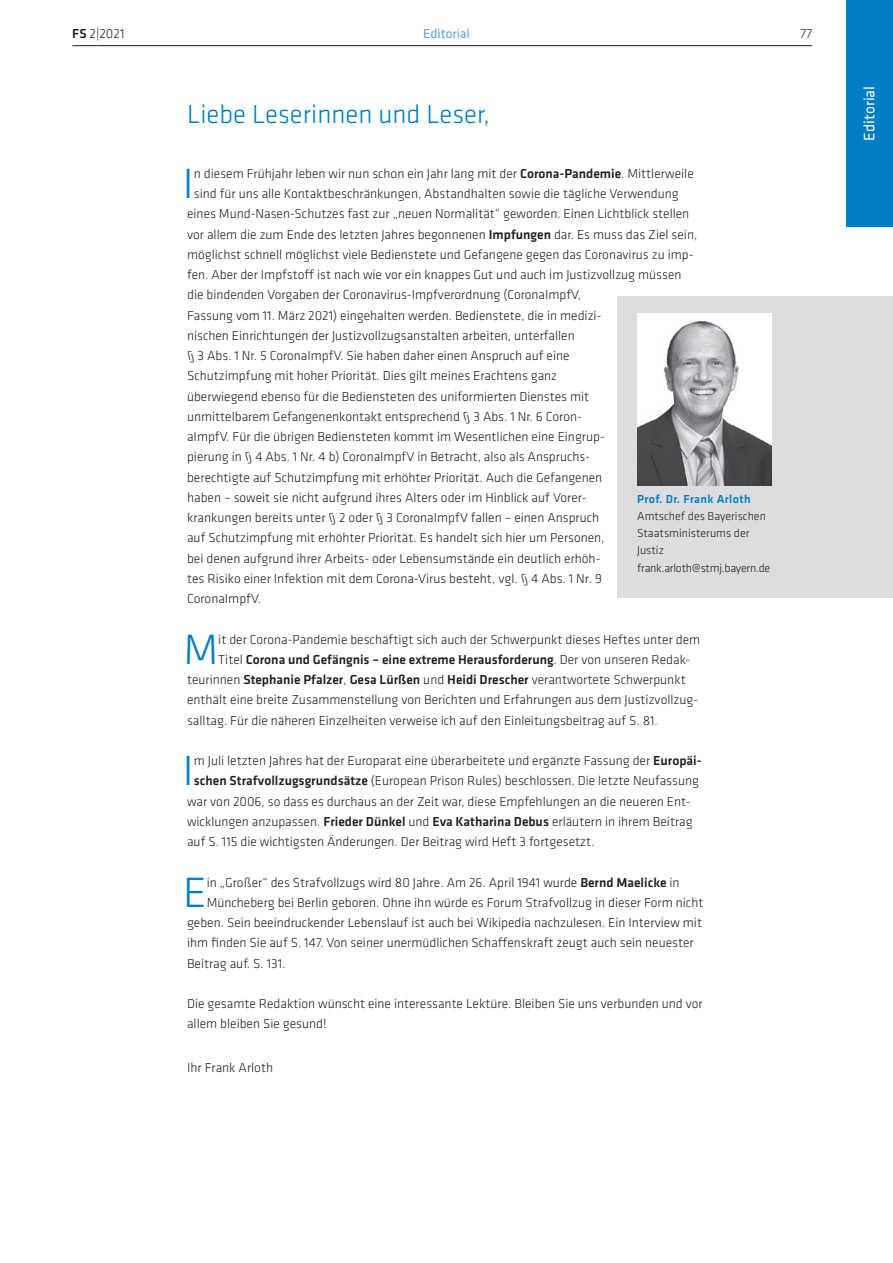
<style>
.page{position:relative;width:893px;height:1263px;background:#fff}
.page>*{position:absolute;margin:0;border:0;box-sizing:border-box;transform-origin:0 0}
.t1{font:300 43.95px "Klavika";color:#007ec5}
.t2{font:300 27px "Klavika";color:#007ec5}
.t3{font:15.75px "Klavika";color:#fff}
.t4{font:300 13.5px/20.2px "Klavika";color:#231f20}
.t5{font:500 13.5px "Klavika";color:#231f20}
.t6{font:13.5px "Klavika";color:#60a3d8}
.t7{font:300 12px/17.2px "Klavika";color:#231f20}
.t8{font:500 12px "Klavika";letter-spacing:.03em;color:#007ec5}
.s1{font-weight:500}
.s2{font-weight:300}
</style>
<div class="page">
<hr style="left:72px;top:45px;width:740px;height:1px;background:#231f20">
<div style="left:618px;top:296px;width:275px;height:301px;background:#dcdddf"></div>
<img style="left:638px;top:313px;width:133px;height:172px">
<div style="left:846px;top:0;width:47px;height:227px;background:#007ec5"></div>
<p class="t4" style="left:72px;top:24px;width:54px"><span class="s1">FS</span> 2|2021</p>
<p class="t6" style="left:423px;top:26px;width:48px">Editorial</p>
<p class="t4" style="left:801px;top:24px;width:13px">77</p>
<h2 class="t2" style="left:187px;top:99px;width:304px">Liebe Leserinnen und Leser,</h2>
<h1 class="t1" style="left:183px;top:160px;width:12px">I</h1>
<p class="t4" style="left:194px;top:163px;width:501px">n diesem Frühjahr leben wir nun schon ein Jahr lang mit der <span class="s1">Corona-Pandemie</span>. Mittlerweile</p>
<p class="t4" style="left:194px;top:184px;width:486px">sind für uns alle Kontaktbeschränkungen, Abstandhalten sowie die tägliche Verwendung</p>
<p class="t4" style="left:187px;top:204px;width:504px">eines Mund-Nasen-Schutzes fast zur „neuen Normalität“ geworden. Einen Lichtblick stellen</p>
<p class="t4" style="left:187px;top:224px;width:512px">vor allem die zum Ende des letzten Jahres begonnenen <span class="s1">Impfungen</span> dar. Es muss das Ziel sein,</p>
<p class="t4" style="left:187px;top:244px;width:508px">möglichst schnell möglichst viele Bedienstete und Gefangene gegen das Coronavirus zu imp-</p>
<p class="t4" style="left:187px;top:265px;width:496px">fen. Aber der Impfstoff ist nach wie vor ein knappes Gut und auch im Justizvollzug müssen</p>
<p class="t4" style="left:187px;top:285px;width:395px">die bindenden Vorgaben der Coronavirus-Impfverordnung (CoronaImpfV,</p>
<p class="t4" style="left:187px;top:305px;width:416px">Fassung vom 11. März 2021) eingehalten werden. Bedienstete, die in medizi-</p>
<p class="t4" style="left:187px;top:325px;width:389px">nischen Einrichtungen der Justizvollzugsanstalten arbeiten, unterfallen</p>
<p class="t4" style="left:187px;top:346px;width:384px">§ 3 Abs. 1 Nr. 5 CoronaImpfV. Sie haben daher einen Anspruch auf eine</p>
<p class="t4" style="left:187px;top:366px;width:372px">Schutzimpfung mit hoher Priorität. Dies gilt meines Erachtens ganz</p>
<p class="t4" style="left:187px;top:386px;width:404px">überwiegend ebenso für die Bediensteten des uniformierten Dienstes mit</p>
<p class="t4" style="left:187px;top:406px;width:396px">unmittelbarem Gefangenenkontakt entsprechend § 3 Abs. 1 Nr. 6 Coron-</p>
<p class="t4" style="left:187px;top:427px;width:419px">aImpfV. Für die übrigen Bediensteten kommt im Wesentlichen eine Eingrup-</p>
<p class="t4" style="left:187px;top:447px;width:405px">pierung in § 4 Abs. 1 Nr. 4 b) CoronaImpfV in Betracht, also als Anspruchs-</p>
<p class="t4" style="left:187px;top:467px;width:417px">berechtigte auf Schutzimpfung mit erhöhter Priorität. Auch die Gefangenen</p>
<p class="t4" style="left:187px;top:487px;width:401px">haben – soweit sie nicht aufgrund ihres Alters oder im Hinblick auf Vorer-</p>
<p class="t4" style="left:187px;top:508px;width:414px">krankungen bereits unter § 2 oder § 3 CoronaImpfV fallen – einen Anspruch</p>
<p class="t4" style="left:187px;top:528px;width:419px">auf Schutzimpfung mit erhöhter Priorität. Es handelt sich hier um Personen,</p>
<p class="t4" style="left:187px;top:548px;width:415px">bei denen aufgrund ihrer Arbeits- oder Lebensumstände ein deutlich erhöh-</p>
<p class="t4" style="left:187px;top:568px;width:417px">tes Risiko einer Infektion mit dem Corona-Virus besteht, vgl. § 4 Abs. 1 Nr. 9</p>
<p class="t4" style="left:187px;top:589px;width:75px">CoronaImpfV.</p>
<h1 class="t1" style="left:183px;top:625px;width:36px">M</h1>
<p class="t4" style="left:218px;top:629px;width:484px">it der Corona-Pandemie beschäftigt sich auch der Schwerpunkt dieses Heftes unter dem</p>
<p class="t8" style="left:637px;top:492px;width:115px">Prof. Dr. Frank Arloth</p>
<p class="t7" style="left:637px;top:507px;width:135px">Amtschef des Bayerischen<br>Staatsministerums der<br>Justiz frank.arloth@stmj.bayern.de</p>
<p class="t5" style="left:218px;top:652px;width:473px"><span class="s2">Titel</span> Corona und Gefängnis – eine extreme Herausforderung<span class="s2">. Der von unseren Redak-</span></p>
<p class="t5" style="left:187px;top:672px;width:500px"><span class="s2">teurinnen</span> Stephanie Pfalzer<span class="s2">,</span> Gesa Lürßen <span class="s2">und</span> Heidi Drescher <span class="s2">verantwortete Schwerpunkt</span></p>
<p class="t4" style="left:187px;top:690px;width:513px">enthält eine breite Zusammenstellung von Berichten und Erfahrungen aus dem Justizvollzug-</p>
<p class="t4" style="left:187px;top:710px;width:472px">salltag. Für die näheren Einzelheiten verweise ich auf den Einleitungsbeitrag auf S. 81.</p>
<h1 class="t1" style="left:183px;top:747px;width:12px">I</h1>
<p class="t4" style="left:194px;top:751px;width:509px">m Juli letzten Jahres hat der Europarat eine überarbeitete und ergänzte Fassung der <span class="s1">Europäi-</span></p>
<p class="t4" style="left:194px;top:771px;width:507px"><span class="s1">schen Strafvollzugsgrundsätze</span> (European Prison Rules) beschlossen. Die letzte Neufassung</p>
<p class="t4" style="left:187px;top:791px;width:505px">war von 2006, so dass es durchaus an der Zeit war, diese Empfehlungen an die neueren Ent-</p>
<p class="t4" style="left:187px;top:811px;width:507px">wicklungen anzupassen. <span class="s1">Frieder Dünkel</span> und <span class="s1">Eva Katharina Debus</span> erläutern in ihrem Beitrag</p>
<p class="t4" style="left:187px;top:832px;width:409px">auf S. 115 die wichtigsten Änderungen. Der Beitrag wird Heft 3 fortgesetzt.</p>
<h1 class="t1" style="left:183px;top:868px;width:25px">E</h1>
<p class="t4" style="left:207px;top:872px;width:474px">in „Großer“ des Strafvollzugs wird 80 Jahre. Am 26. April 1941 wurde <span class="s1">Bernd Maelicke</span> in</p>
<p class="t4" style="left:207px;top:892px;width:498px">Müncheberg bei Berlin geboren. Ohne ihn würde es Forum Strafvollzug in dieser Form nicht</p>
<p class="t4" style="left:187px;top:913px;width:516px">geben. Sein beeindruckender Lebenslauf ist auch bei Wikipedia nachzulesen. Ein Interview mit</p>
<p class="t4" style="left:187px;top:933px;width:508px">ihm finden Sie auf S. 147. Von seiner unermüdlichen Schaffenskraft zeugt auch sein neuester</p>
<p class="t4" style="left:187px;top:953px;width:100px">Beitrag auf. S. 131.</p>
<p class="t4" style="left:187px;top:994px;width:517px">Die gesamte Redaktion wünscht eine interessante Lektüre. Bleiben Sie uns verbunden und vor allem bleiben Sie gesund!</p>
<p class="t4" style="left:187px;top:1057px;width:87px">Ihr Frank Arloth</p>
<p class="t3" style="left:861px;top:141px;width:56px;rotate:-90deg">Editorial</p>
</div>
